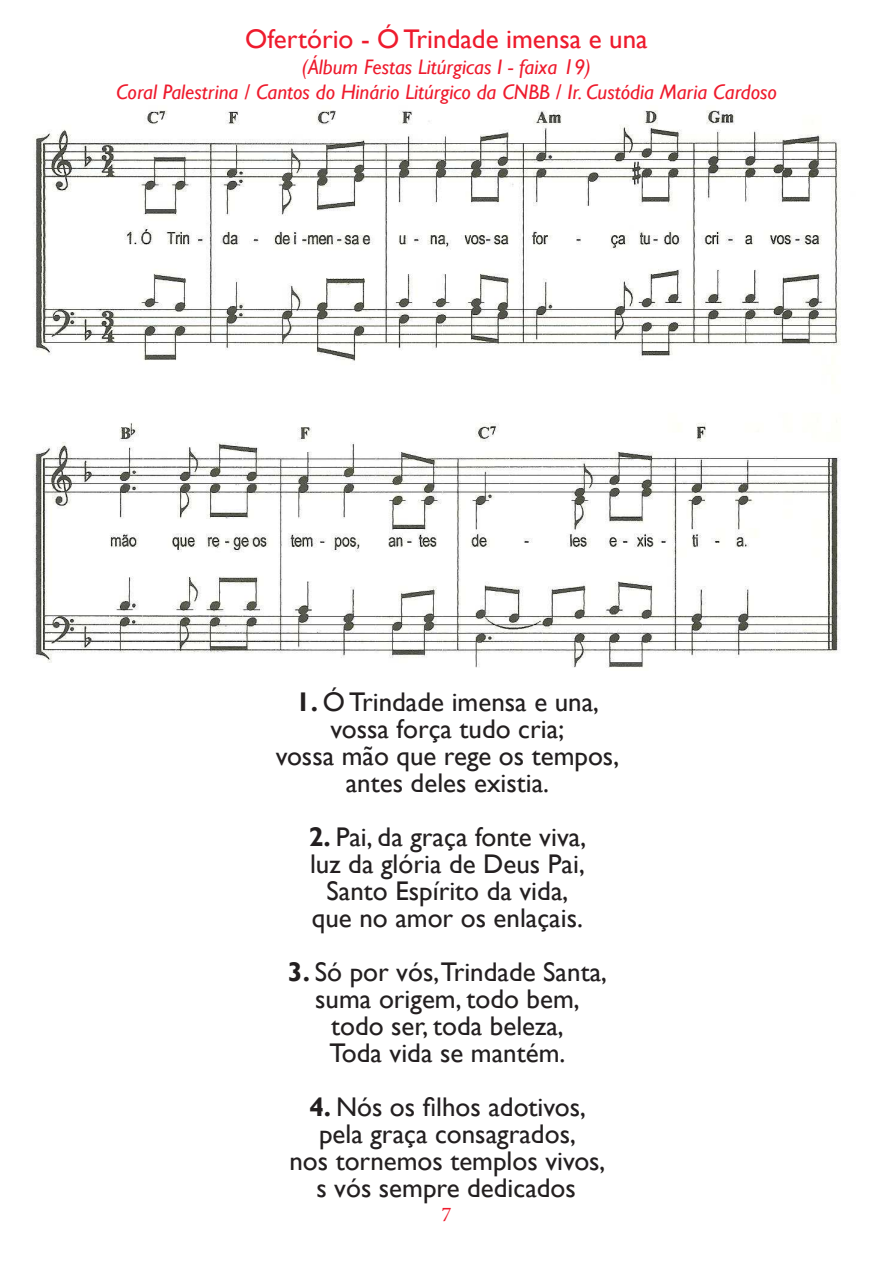
<style>
.page{position:relative;width:893px;height:1263px;background:#fff}
.page>*{position:absolute;margin:0;border:0;box-sizing:border-box;transform-origin:0 0}
.Música{font:27px/27px "Gill Sans";color:#231f20;text-align:center}
.NOME_DA_MÚSICA{font:27px "Gill Sans";color:#ee1b2d}
.itálico{font:italic 21px "Gill Sans";color:#ee1b2d}
.NOME_DA_MÚSICA-2{font:italic 21px "Gill Sans";color:#ee1b2d}
.t1{font:21px "Minion Pro";color:#ee1b2d}
.s1{font-weight:700}
</style>
<div class="page">
<img style="left:33px;top:110px;width:808px;height:558px">
<p class="NOME_DA_MÚSICA" style="left:245px;top:24px;width:404px">Ofertório - Ó Trindade imensa e una</p>
<p class="NOME_DA_MÚSICA-2" style="left:302px;top:54px;width:291px">(Álbum Festas Litúrgicas I - faixa 19)</p>
<p class="itálico" style="left:116px;top:79px;width:662px">Coral Palestrina / Cantos do Hinário Litúrgico da CNBB / Ir. Custódia Maria Cardoso</p>
<p class="Música" style="left:276px;top:689px;width:345px"><span class="s1">1.</span> Ó Trindade imensa e una, vossa força tudo cria;<br>vossa mão que rege os tempos, antes deles existia.</p>
<p class="Música" style="left:309px;top:824px;width:279px"><span class="s1">2.</span> Pai, da graça fonte viva, luz da glória de Deus Pai,<br>Santo Espírito da vida, que no amor os enlaçais.</p>
<p class="Música" style="left:288px;top:959px;width:321px"><span class="s1">3.</span> Só por vós,Trindade Santa, suma origem, todo bem, todo ser, toda beleza,<br>Toda vida se mantém.</p>
<p class="Música" style="left:289px;top:1094px;width:318px"><span class="s1">4.</span> Nós os filhos adotivos, pela graça consagrados,<br>nos tornemos templos vivos, s vós sempre dedicados</p>
<p class="t1" style="left:441px;top:1200px;width:12px">7</p>
</div>
